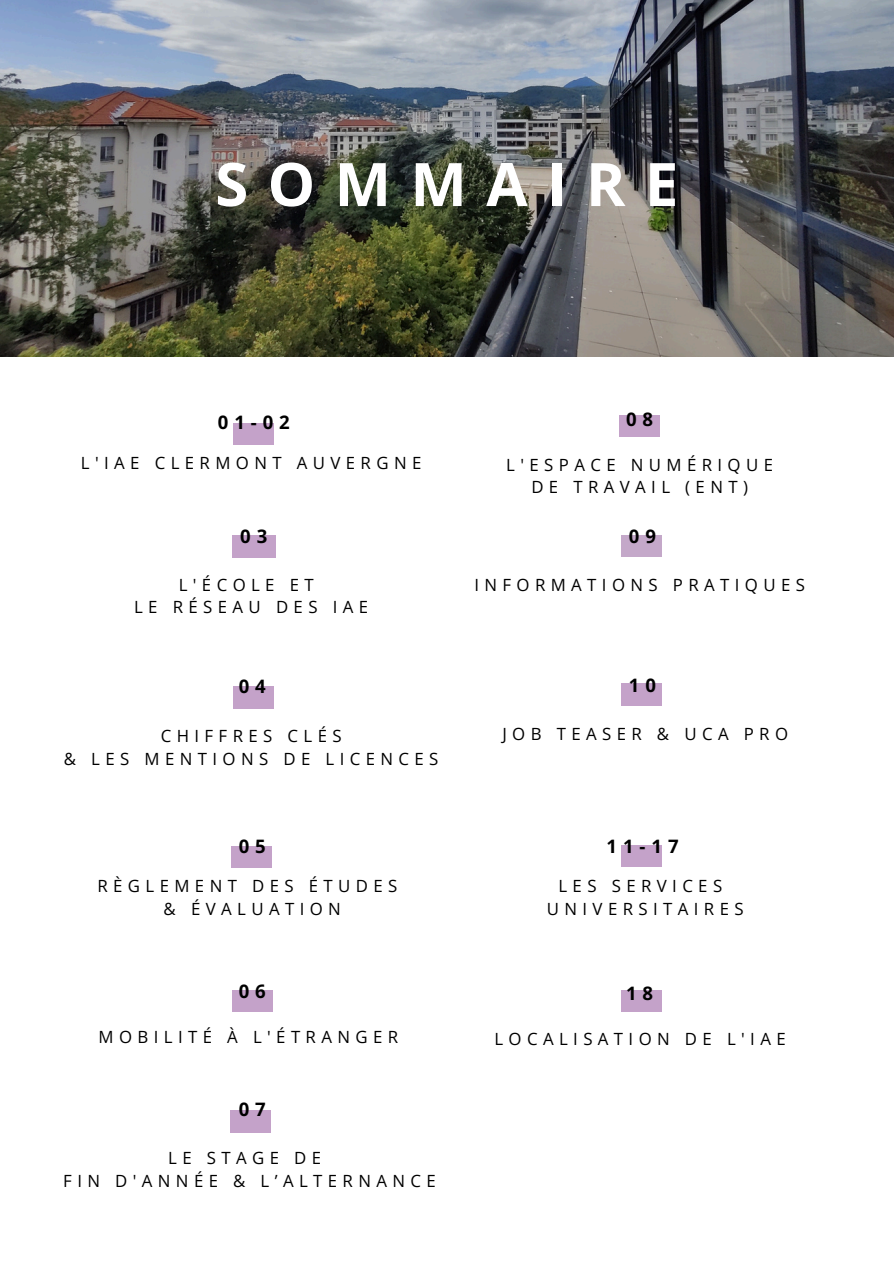
<style>
.page{position:relative;width:894px;height:1264px;background:#fff}
.page>*{position:absolute;margin:0;border:0;box-sizing:border-box;transform-origin:0 0}
.t1{font:700 60px "Open Sans";letter-spacing:.32em;color:#fff}
.t2{font:700 18.6px "Open Sans";letter-spacing:.32em;color:#000}
.t3{font:16.8px "Open Sans";letter-spacing:.32em;color:#000}
</style>
<div class="page">
<div style="left:233px;top:423px;width:41px;height:21px;background:#c4a2c9"></div>
<div style="left:233px;top:686px;width:41px;height:22px;background:#c4a2c9"></div>
<div style="left:232px;top:990px;width:40px;height:21px;background:#c4a2c9"></div>
<div style="left:230px;top:1110px;width:41px;height:21px;background:#c4a2c9"></div>
<div style="left:619px;top:415px;width:41px;height:21px;background:#c4a2c9"></div>
<div style="left:232px;top:535px;width:44px;height:23px;background:#c4a2c9"></div>
<div style="left:621px;top:535px;width:40px;height:22px;background:#c4a8c9"></div>
<div style="left:621px;top:684px;width:40px;height:21px;background:#c4a2c9"></div>
<div style="left:621px;top:845px;width:40px;height:21px;background:#c4a2c9"></div>
<div style="left:231px;top:846px;width:41px;height:21px;background:#c4a2c9"></div>
<div style="left:620px;top:990px;width:41px;height:21px;background:#c4a2c9"></div>
<img style="left:0;top:0;width:893px;height:357px">
<h1 class="t1" style="left:215px;top:142px;width:464px">SOMMAIRE</h1>
<p class="t2" style="left:218px;top:409px;width:74px">01-02</p>
<p class="t3" style="left:81px;top:451px;width:342px">L'IAE CLERMONT AUVERGNE</p>
<p class="t2" style="left:626px;top:406px;width:29px">0 8</p>
<p class="t3" style="left:506px;top:453px;width:268px">L'ESPACE NUMÉRIQUE</p>
<p class="t3" style="left:531px;top:475px;width:218px">DE TRAVAIL (ENT)</p>
<p class="t2" style="left:240px;top:523px;width:29px">0 3</p>
<p class="t2" style="left:628px;top:523px;width:29px">0 9</p>
<p class="t3" style="left:474px;top:573px;width:332px">INFORMATIONS PRATIQUES</p>
<p class="t3" style="left:179px;top:573px;width:136px">L'ÉCOLE ET</p>
<p class="t3" style="left:134px;top:595px;width:235px">LE RÉSEAU DES IAE</p>
<p class="t2" style="left:239px;top:673px;width:29px">0 4</p>
<p class="t3" style="left:161px;top:724px;width:182px">CHIFFRES CLÉS</p>
<p class="t3" style="left:64px;top:747px;width:376px">&amp; LES MENTIONS DE LICENCES</p>
<p class="t2" style="left:239px;top:832px;width:29px">0 5</p>
<p class="t3" style="left:97px;top:874px;width:301px">RÈGLEMENT DES ÉTUDES</p>
<p class="t3" style="left:164px;top:897px;width:179px">&amp; ÉVALUATION</p>
<p class="t2" style="left:239px;top:978px;width:29px">0 6</p>
<p class="t3" style="left:98px;top:1024px;width:301px">MOBILITÉ À L'ÉTRANGER</p>
<h2 class="t2" style="left:239px;top:1096px;width:29px">0 7</h2>
<p class="t3" style="left:168px;top:1146px;width:154px">LE STAGE DE</p>
<p class="t3" style="left:63px;top:1168px;width:374px">FIN D'ANNÉE &amp; L’ALTERNANCE</p>
<p class="t2" style="left:628px;top:672px;width:29px">1 0</p>
<p class="t3" style="left:502px;top:722px;width:287px">JOB TEASER &amp; UCA PRO</p>
<h2 class="t2" style="left:606px;top:832px;width:74px">11-17</h2>
<p class="t3" style="left:558px;top:874px;width:165px">LES SERVICES</p>
<p class="t3" style="left:546px;top:897px;width:198px">UNIVERSITAIRES</p>
<p class="t2" style="left:626px;top:980px;width:29px">1 8</p>
<p class="t3" style="left:494px;top:1026px;width:293px">LOCALISATION DE L'IAE</p>
</div>
